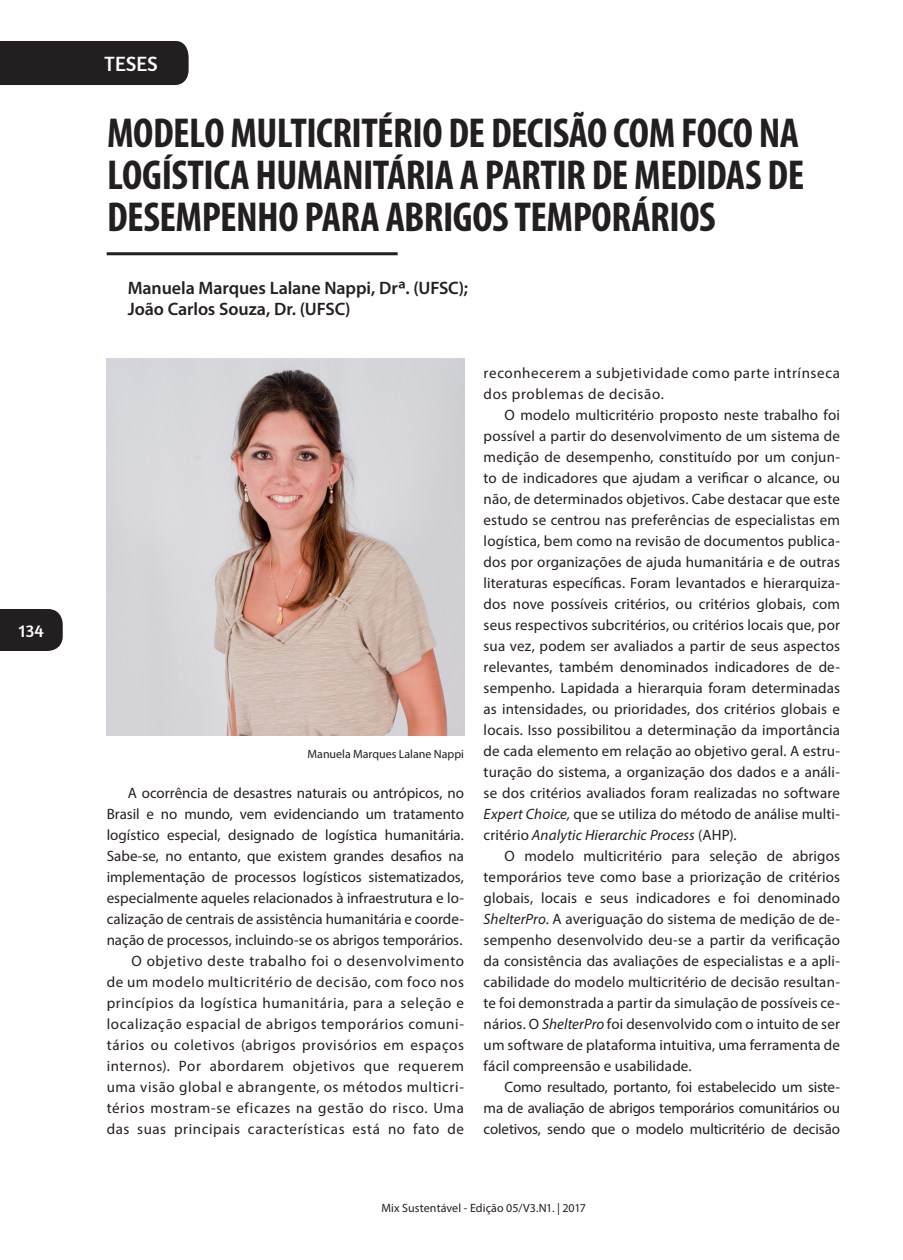
<style>
.page{position:relative;width:903px;height:1260px;background:#fff}
.page>*{position:absolute;margin:0;border:0;box-sizing:border-box;transform-origin:0 0}
.título{font:700 condensed 42px/42px "Myriad Pro";letter-spacing:-.015em;color:#231f20}
.t1{font:21px "Amaranth";color:#fff}
.Autores_título{font:600 18px "Myriad Pro";letter-spacing:-.005em;color:#231f20}
.t2{font:18px "Amaranth";color:#fff}
.texto{font:15px/21px "Myriad Pro";letter-spacing:.01em;color:#231f20;text-align:justify}
.texto-2{font:15px/21px "Myriad Pro";letter-spacing:.04em;color:#231f20}
.texto-3{font:12px "Myriad Pro";letter-spacing:.005em;color:#231f20}
.fonte_imagens{font:12px "Myriad Pro";letter-spacing:-.005em;color:#231f20}
.s1{font-size:21px}
.s2{font-style:italic}
</style>
<div class="page">
<div style="left:0;top:41px;width:189px;height:44px;background:#231f20"></div>
<div style="left:0;top:609px;width:63px;height:42px;background:#231f20"></div>
<hr style="left:107px;top:252px;width:291px;height:3px;background:#231f20">
<img style="left:107px;top:359px;width:357px;height:376px">
<p class="t2" style="left:19px;top:620px;width:27px">134</p>
<p class="t1" style="left:105px;top:51px;width:55px">TESES</p>
<p class="título" style="left:107px;top:111px;width:699px">MODELO MULTICRITÉRIO DE DECISÃO COM FOCO NA<br>LOGÍSTICA HUMANITÁRIA A PARTIR DE MEDIDAS DE<br>DESEMPENHO PARA ABRIGOS TEMPORÁRIOS</p>
<p class="Autores_título" style="left:128px;top:276px;width:342px">Manuela Marques Lalane Nappi, Dr<span class="s1">ª</span>. (UFSC);</p>
<p class="Autores_título" style="left:128px;top:297px;width:225px">João Carlos Souza, Dr. (UFSC)</p>
<p class="fonte_imagens" style="left:308px;top:747px;width:158px">Manuela Marques Lalane Nappi</p>
<p class="texto" style="left:107px;top:782px;width:359px;text-indent:21px">A ocorrência de desastres naturais ou antrópicos, no Brasil e no mundo, vem evidenciando um tratamento logístico especial, designado de logística humanitária.<br>Sabe-se, no entanto, que existem grandes desafios na implementação de processos logísticos sistematizados, especialmente aqueles relacionados à infraestrutura e lo&shy;calização de centrais de assistência humanitária e coorde&shy;nação de processos, incluindo-se os abrigos temporários.</p>
<p class="texto" style="left:107px;top:950px;width:359px;text-indent:25px">O objetivo deste trabalho foi o desenvolvimento de um modelo multicritério de decisão, com foco nos princípios da logística humanitária, para a seleção e localização espacial de abrigos temporários comuni&shy;tários ou coletivos (abrigos provisórios em espaços internos). Por abordarem objetivos que requerem uma visão global e abrangente, os métodos multicri&shy;térios mostram-se eficazes na gestão do risco. Uma das suas principais características está no fato de</p>
<p class="texto-2" style="left:484px;top:362px;width:358px">reconhecerem a subjetividade como parte intrínseca dos problemas de decisão.</p>
<p class="texto" style="left:484px;top:404px;width:358px;text-indent:21px">O modelo multicritério proposto neste trabalho foi possível a partir do desenvolvimento de um sistema de medição de desempenho, constituído por um conjun&shy;to de indicadores que ajudam a verificar o alcance, ou não, de determinados objetivos. Cabe destacar que este estudo se centrou nas preferências de especialistas em logística, bem como na revisão de documentos publica&shy;dos por organizações de ajuda humanitária e de outras literaturas específicas. Foram levantados e hierarquiza&shy;dos nove possíveis critérios, ou critérios globais, com seus respectivos subcritérios, ou critérios locais que, por sua vez, podem ser avaliados a partir de seus aspectos relevantes, também denominados indicadores de de&shy;sempenho. Lapidada a hierarquia foram determinadas as intensidades, ou prioridades, dos critérios globais e locais. Isso possibilitou a determinação da importância de cada elemento em relação ao objetivo geral. A estru&shy;turação do sistema, a organização dos dados e a análi&shy;se dos critérios avaliados foram realizadas no software <span class="s2">Expert Choice,</span> que se utiliza do método de análise multi&shy;critério <span class="s2">Analytic Hierarchic Process</span> (AHP).</p>
<p class="texto" style="left:484px;top:845px;width:358px;text-indent:21px">O modelo multicritério para seleção de abrigos temporários teve como base a priorização de critérios globais, locais e seus indicadores e foi denominado <span class="s2">ShelterPro</span>. A averiguação do sistema de medição de de&shy;sempenho desenvolvido deu-se a partir da verificação da consistência das avaliações de especialistas e a apli&shy;cabilidade do modelo multicritério de decisão resultan&shy;te foi demonstrada a partir da simulação de possíveis ce&shy;nários. O <span class="s2">ShelterPro</span> foi desenvolvido com o intuito de ser um software de plataforma intuitiva, uma ferramenta de fácil compreensão e usabilidade.</p>
<p class="texto" style="left:484px;top:1076px;width:358px;text-indent:21px">Como resultado, portanto, foi estabelecido um siste&shy;ma de avaliação de abrigos temporários comunitários ou coletivos, sendo que o modelo multicritério de decisão</p>
<p class="texto-3" style="left:381px;top:1201px;width:206px">Mix Sustentável - Edição 05/V3.N1. | 2017</p>
</div>
